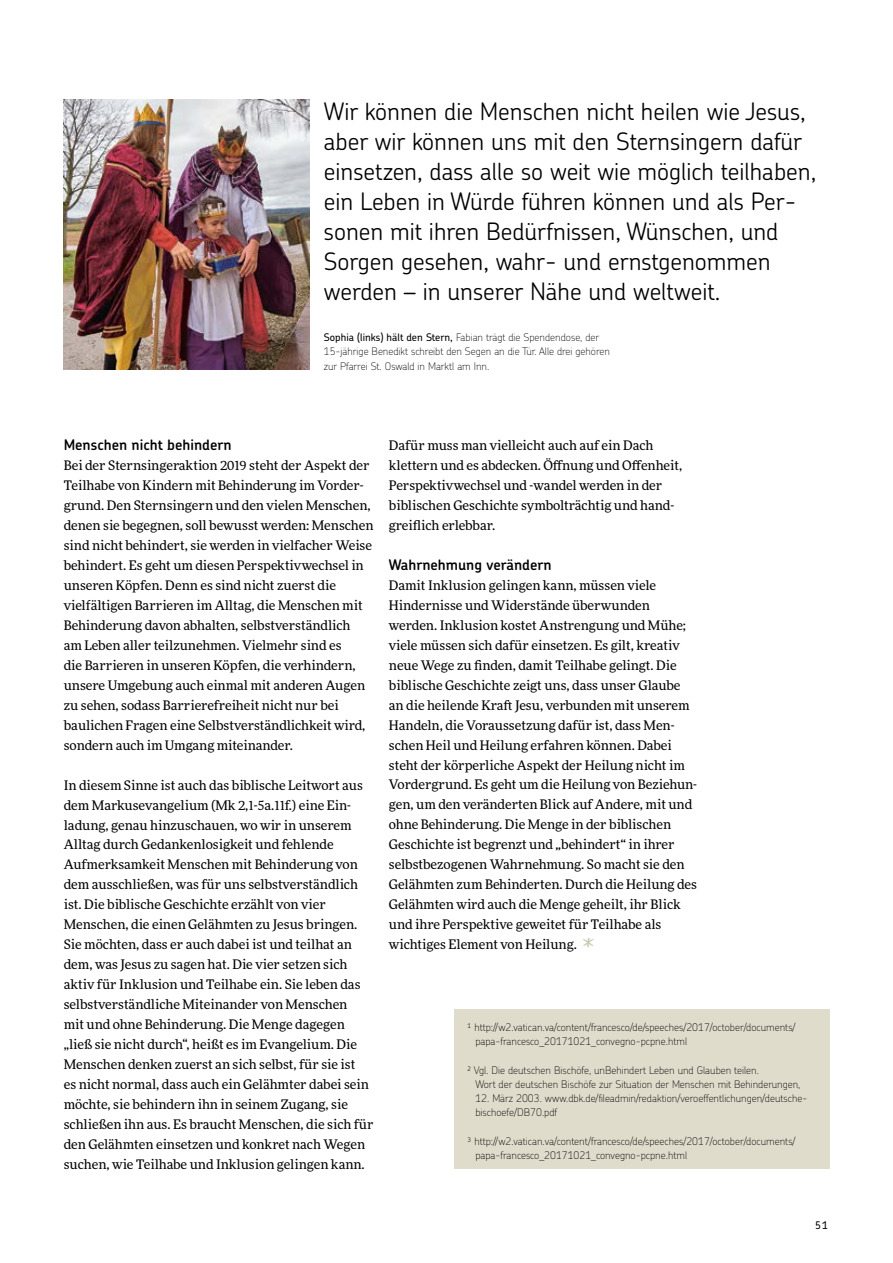
<style>
.page{position:relative;width:893px;height:1263px;background:#fff}
.page>*{position:absolute;margin:0;border:0;box-sizing:border-box;transform-origin:0 0}
.t1{font:300 24px/30px "Chevin Std";color:#000}
.t2{font:600 14.7px "Chevin Std";color:#000}
.t3{font:13.2px/20px "More Pro";color:#000}
.t4{font:100 10.5px/14.2px "Chevin Std";color:#000}
.t5{font:500 10.5px "Chevin";color:#000}
.s1{font-weight:500}
.s2{font-family:"Chevin Std";font-weight:600}
.s3{font-family:"Sternsinger";font-size:19.5px;color:#cbc8b1}
</style>
<div class="page">
<img style="left:64px;top:100px;width:245px;height:270px">
<div style="left:454px;top:1009px;width:375px;height:160px;background:#dfdccb"></div>
<p class="t1" style="left:324px;top:95px;width:494px">Wir können die Menschen nicht heilen wie Jesus, aber wir können uns mit den Sternsingern dafür einsetzen, dass alle so weit wie möglich teilhaben, ein Leben in Würde führen können und als Per&shy;sonen mit ihren Bedürfnissen, Wünschen, und Sorgen gesehen, wahr- und ernstgenommen werden – in unserer Nähe und weltweit.</p>
<p class="t4" style="left:324px;top:330px;width:288px"><span class="s1">Sophia (links) hält den Stern,</span> Fabian trägt die Spendendose, der<br>15-jährige Benedikt schreibt den Segen an die Tür. Alle drei gehören zur Pfarrei St. Oswald in Marktl am Inn.</p>
<p class="t2" style="left:64px;top:435px;width:169px">Menschen nicht behindern</p>
<p class="t3" style="left:64px;top:454px;width:311px">Bei der Sternsingeraktion 2019 steht der Aspekt der Teilhabe von Kindern mit Behinderung im Vorder&shy;grund. Den Sternsingern und den vielen Menschen, denen sie begegnen, soll bewusst werden: Menschen sind nicht behindert, sie werden in vielfacher Weise behindert. Es geht um diesen Perspektivwechsel in unseren Köpfen. Denn es sind nicht zuerst die vielfältigen Barrieren im Alltag, die Menschen mit Behinderung davon abhalten, selbstverständlich<br>am Leben aller teilzunehmen. Vielmehr sind es<br>die Barrieren in unseren Köpfen, die verhindern, unsere Umgebung auch einmal mit anderen Augen zu sehen, sodass Barrierefreiheit nicht nur bei baulichen Fragen eine Selbstverständlichkeit wird, sondern auch im Umgang miteinander.</p>
<p class="t3" style="left:64px;top:774px;width:311px">In diesem Sinne ist auch das biblische Leitwort aus dem Markusevangelium (Mk 2,1-5a.11f.) eine Ein&shy;ladung, genau hinzuschauen, wo wir in unserem Alltag durch Gedankenlosigkeit und fehlende Aufmerksamkeit Menschen mit Behinderung von dem ausschließen, was für uns selbstverständlich ist. Die biblische Geschichte erzählt von vier Menschen, die einen Gelähmten zu Jesus bringen.<br>Sie möchten, dass er auch dabei ist und teilhat an dem, was Jesus zu sagen hat. Die vier setzen sich aktiv für Inklusion und Teilhabe ein. Sie leben das selbstverständliche Miteinander von Menschen<br>mit und ohne Behinderung. Die Menge dagegen „ließ sie nicht durch“, heißt es im Evangelium. Die Menschen denken zuerst an sich selbst, für sie ist<br>es nicht normal, dass auch ein Gelähmter dabei sein möchte, sie behindern ihn in seinem Zugang, sie schließen ihn aus. Es braucht Menschen, die sich für den Gelähmten einsetzen und konkret nach Wegen suchen, wie Teilhabe und Inklusion gelingen kann.</p>
<p class="t3" style="left:389px;top:434px;width:295px">Dafür muss man vielleicht auch auf ein Dach klettern und es abdecken. Öffnung und Offenheit, Perspektivwechsel und -wandel werden in der biblischen Geschichte symbolträchtig und hand&shy;greiflich erlebbar.</p>
<p class="t2" style="left:389px;top:554px;width:164px">Wahrnehmung verändern</p>
<p class="t3" style="left:389px;top:574px;width:310px">Damit Inklusion gelingen kann, müssen viele Hindernisse und Widerstände überwunden werden. Inklusion kostet Anstrengung und Mühe; viele müssen sich dafür einsetzen. Es gilt, kreativ neue Wege zu finden, damit Teilhabe gelingt. Die biblische Geschichte zeigt uns, dass unser Glaube an die heilende Kraft Jesu, verbunden mit unserem Handeln, die Voraussetzung dafür ist, dass Men&shy;schen Heil und Heilung erfahren können. Dabei steht der körperliche Aspekt der Heilung nicht im Vordergrund. Es geht um die Heilung von Beziehun&shy;gen, um den veränderten Blick auf Andere, mit und ohne Behinderung. Die Menge in der biblischen Geschichte ist begrenzt und <span class="s2">„</span>behindert<span class="s2">“</span> in ihrer selbstbezogenen Wahrnehmung. So macht sie den Gelähmten zum Behinderten. Durch die Heilung des Gelähmten wird auch die Menge geheilt, ihr Blick und ihre Perspektive geweitet für Teilhabe als wichtiges Element von Heilung. <span class="s3">*</span></p>
<p class="t4" style="left:475px;top:1019px;width:322px;text-indent:-9px">¹ http://w2.vatican.va/content/francesco/de/speeches/2017/october/documents/ papa-francesco_20171021_convegno-pcpne.html</p>
<p class="t4" style="left:475px;top:1062px;width:327px;text-indent:-9px">² Vgl. Die deutschen Bischöfe, unBehindert Leben und Glauben teilen.<br>Wort der deutschen Bischöfe zur Situation der Menschen mit Behinderungen,</p>
<p class="t4" style="left:475px;top:1091px;width:333px">12. März 2003. www.dbk.de/fileadmin/redaktion/veroeffentlichungen/deutsche&shy;bischoefe/DB70.pdf</p>
<p class="t4" style="left:475px;top:1133px;width:322px;text-indent:-9px">³ http://w2.vatican.va/content/francesco/de/speeches/2017/october/documents/ papa-francesco_20171021_convegno-pcpne.html</p>
<p class="t5" style="left:815px;top:1218px;width:14px">51</p>
</div>
